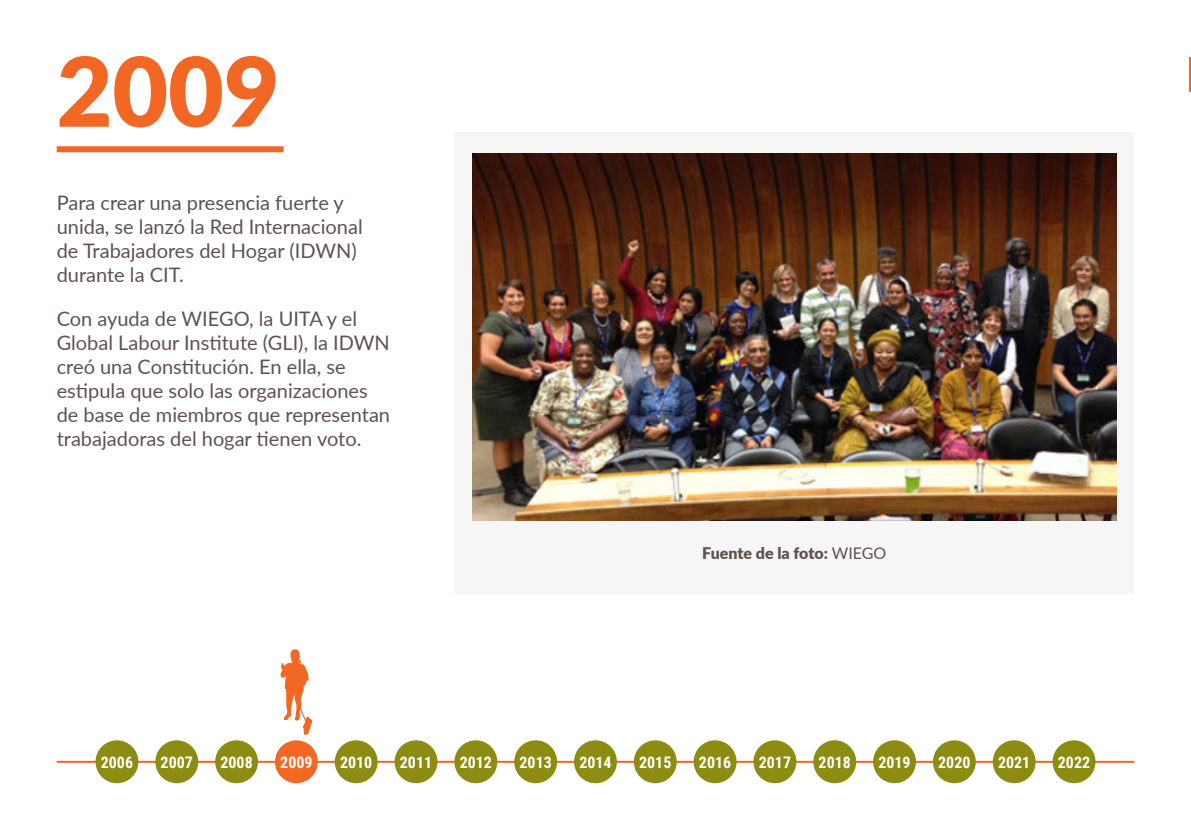
<style>
.page{position:relative;width:1191px;height:840px;background:#fff}
.page>*{position:absolute;margin:0;border:0;box-sizing:border-box;transform-origin:0 0}
.t1{font:900 96px "Lato";color:#f26724}
.t2{font:20px/24px "Lato";color:#60514f}
.t3{font:700 16px "Roboto Condensed";color:#fff}
.t4{font:900 16px "Lato";letter-spacing:-.005em;color:#60514f}
.s1{font-weight:400}
</style>
<div class="page">
<hr style="left:1189px;top:57px;width:2px;height:35px;background:#f26724">
<svg style="left:280px;top:649px;width:32px;height:85px"></svg>
<hr style="left:57px;top:760px;width:1077px;height:2px;background:#f26724">
<div style="left:933px;top:739px;width:42px;height:43px;background:#8c8c12;border-radius:50%"></div>
<div style="left:873px;top:739px;width:43px;height:43px;background:#8c8c12;border-radius:50%"></div>
<div style="left:813px;top:739px;width:43px;height:43px;background:#8c8c12;border-radius:50%"></div>
<div style="left:753px;top:739px;width:43px;height:43px;background:#8c8c12;border-radius:50%"></div>
<div style="left:693px;top:739px;width:43px;height:43px;background:#8c8c12;border-radius:50%"></div>
<div style="left:634px;top:739px;width:43px;height:43px;background:#8c8c12;border-radius:50%"></div>
<div style="left:574px;top:739px;width:43px;height:43px;background:#8c8c12;border-radius:50%"></div>
<div style="left:514px;top:739px;width:43px;height:43px;background:#8c8c12;border-radius:50%"></div>
<div style="left:454px;top:739px;width:43px;height:43px;background:#8c8c12;border-radius:50%"></div>
<div style="left:394px;top:739px;width:43px;height:43px;background:#8c8c12;border-radius:50%"></div>
<div style="left:335px;top:739px;width:43px;height:43px;background:#8c8c12;border-radius:50%"></div>
<div style="left:275px;top:739px;width:43px;height:43px;background:#f26724;border-radius:50%"></div>
<div style="left:215px;top:739px;width:43px;height:43px;background:#8c8c12;border-radius:50%"></div>
<div style="left:155px;top:739px;width:43px;height:43px;background:#8c8c12;border-radius:50%"></div>
<div style="left:95px;top:739px;width:43px;height:43px;background:#8c8c12;border-radius:50%"></div>
<div style="left:992px;top:739px;width:43px;height:43px;background:#8c8c12;border-radius:50%"></div>
<div style="left:1052px;top:739px;width:43px;height:43px;background:#8c8c12;border-radius:50%"></div>
<div style="left:57px;top:146px;width:226px;height:6px;background:#f26724"></div>
<div style="left:454px;top:132px;width:680px;height:461px;background:#f6f6f6"></div>
<img style="left:472px;top:153px;width:644px;height:367px">
<h1 class="t1" style="left:57px;top:19px;width:224px">2009</h1>
<p class="t2" style="left:57px;top:190px;width:307px">Para crear una presencia fuerte y unida, se lanzó la Red Internacional de Trabajadores del Hogar (IDWN) durante la CIT.</p>
<p class="t2" style="left:57px;top:306px;width:335px">Con ayuda de WIEGO, la UITA y el Global Labour Institute (GLI), la IDWN creó una Constitución. En ella, se estipula que solo las organizaciones de base de miembros que representan trabajadoras del hogar tienen voto.</p>
<p class="t4" style="left:702px;top:541px;width:186px">Fuente de la foto: <span class="s1">WIEGO</span></p>
<p class="t3" style="left:101px;top:750px;width:34px">2006</p>
<p class="t3" style="left:161px;top:750px;width:34px">2007</p>
<p class="t3" style="left:220px;top:750px;width:34px">2008</p>
<p class="t3" style="left:280px;top:750px;width:34px">2009</p>
<p class="t3" style="left:340px;top:750px;width:34px">2010</p>
<p class="t3" style="left:400px;top:750px;width:34px">2011</p>
<p class="t3" style="left:460px;top:750px;width:34px">2012</p>
<p class="t3" style="left:519px;top:750px;width:34px">2013</p>
<p class="t3" style="left:579px;top:750px;width:34px">2014</p>
<p class="t3" style="left:639px;top:750px;width:34px">2015</p>
<p class="t3" style="left:699px;top:750px;width:34px">2016</p>
<p class="t3" style="left:759px;top:750px;width:34px">2017</p>
<p class="t3" style="left:818px;top:750px;width:34px">2018</p>
<p class="t3" style="left:878px;top:750px;width:34px">2019</p>
<p class="t3" style="left:938px;top:750px;width:34px">2020</p>
<p class="t3" style="left:998px;top:750px;width:34px">2021</p>
<p class="t3" style="left:1057px;top:750px;width:34px">2022</p>
</div>
